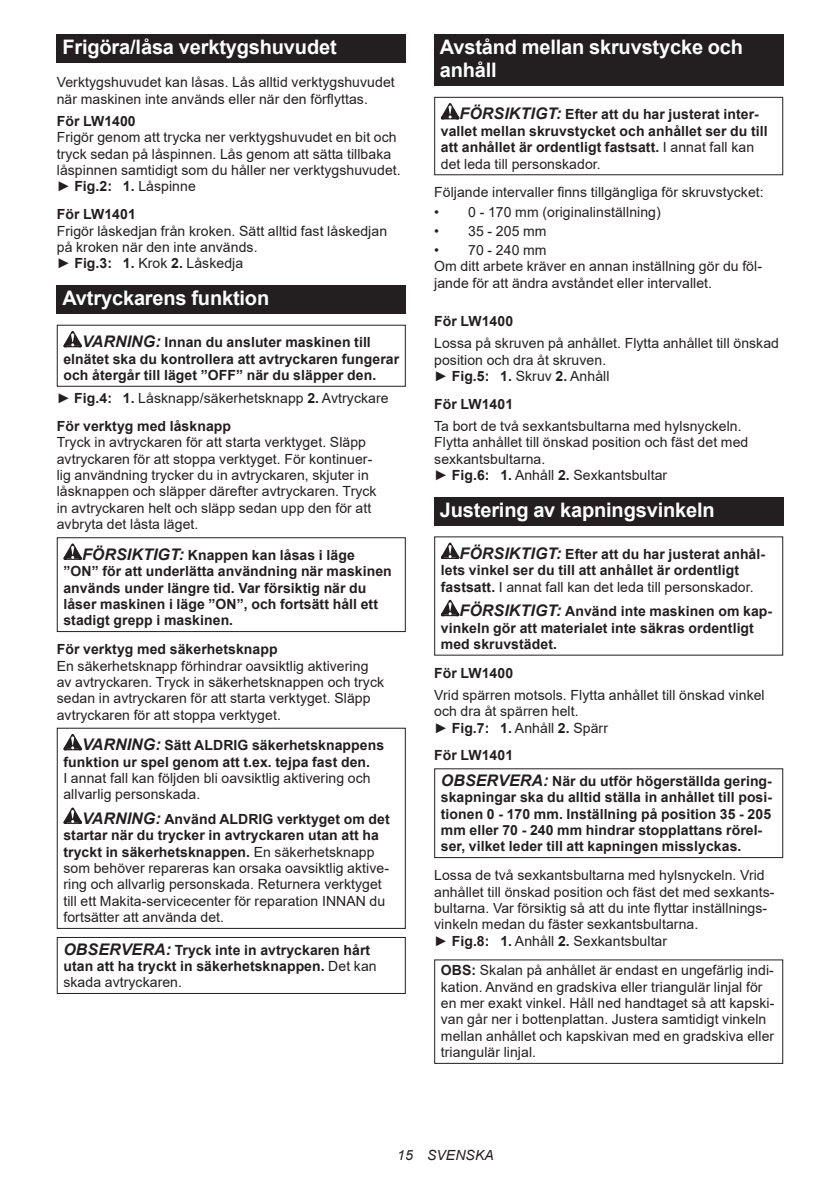
<style>
.page{position:relative;width:840px;height:1191px;background:#fff}
.page>*{position:absolute;margin:0;border:0;box-sizing:border-box;transform-origin:0 0}
.t1{font:700 20px/23.4px "Arial";letter-spacing:-.01em;color:#fff}
.t2{font:14px/16.4px "Arial";letter-spacing:.005em;color:#231f20}
.t3{font:700 14px/16.4px "Arial";letter-spacing:.005em;color:#231f20}
.t4{font:italic 14px "Arial";letter-spacing:.005em;color:#231f20}
.s1{font-weight:700}
.s2{font-style:italic;font-size:16px}
.s3{font-weight:700;font-style:italic;font-size:16px}
.s4{font-weight:400}
</style>
<div class="page">
<div style="left:57px;top:34px;width:348px;height:29px;background:#231f20"></div>
<div style="left:57px;top:285px;width:348px;height:29px;background:#231f20"></div>
<svg style="left:63px;top:331px;width:19px;height:16px"></svg>
<div style="left:57px;top:325px;width:348px;height:62px;border:1px solid #231f20"></div>
<svg style="left:63px;top:543px;width:19px;height:17px"></svg>
<div style="left:57px;top:537px;width:348px;height:95px;border:1px solid #231f20"></div>
<svg style="left:63px;top:734px;width:19px;height:16px"></svg>
<svg style="left:63px;top:807px;width:19px;height:17px"></svg>
<div style="left:57px;top:727px;width:348px;height:202px;border:1px solid #231f20"></div>
<div style="left:57px;top:937px;width:348px;height:57px;border:1px solid #231f20"></div>
<div style="left:434px;top:34px;width:348px;height:52px;background:#231f20"></div>
<svg style="left:440px;top:103px;width:19px;height:16px"></svg>
<div style="left:434px;top:97px;width:348px;height:78px;border:1px solid #231f20"></div>
<div style="left:434px;top:497px;width:348px;height:28px;background:#231f20"></div>
<svg style="left:440px;top:542px;width:19px;height:17px"></svg>
<svg style="left:440px;top:600px;width:19px;height:16px"></svg>
<div style="left:434px;top:768px;width:348px;height:90px;border:1px solid #231f20"></div>
<h1 class="t1" style="left:62px;top:36px;width:275px">Frigöra/låsa verktygshuvudet</h1>
<p class="t2" style="left:57px;top:74px;width:339px">Verktygshuvudet kan låsas. Lås alltid verktygshuvudet när maskinen inte används eller när den förflyttas.</p>
<p class="t3" style="left:57px;top:113px;width:80px">För LW1400</p>
<p class="t2" style="left:57px;top:129px;width:345px">Frigör genom att trycka ner verktygshuvudet en bit och tryck sedan på låspinnen. Lås genom att sätta tillbaka låspinnen samtidigt som du håller ner verktygshuvudet. ► <span class="s1">Fig.2: 1.</span> Låspinne</p>
<p class="t3" style="left:57px;top:206px;width:80px">För LW1401</p>
<p class="t2" style="left:57px;top:222px;width:331px">Frigör låskedjan från kroken. Sätt alltid fast låskedjan på kroken när den inte används.<br>► <span class="s1">Fig.3: 1.</span> Krok <span class="s1">2.</span> Låskedja</p>
<h1 class="t1" style="left:62px;top:287px;width:208px">Avtryckarens funktion</h1>
<p class="t3" style="left:63px;top:334px;width:337px;text-indent:19px"><span class="s2">VARNING:</span> Innan du ansluter maskinen till elnätet ska du kontrollera att avtryckaren fungerar och återgår till läget ”OFF” när du släpper den.</p>
<p class="t2" style="left:57px;top:384px;width:333px;line-height:27.8px">► <span class="s1">Fig.4: 1.</span> Låsknapp/säkerhetsknapp <span class="s1">2.</span> Avtryckare<br><span class="s1">För verktyg med låsknapp</span></p>
<p class="t2" style="left:57px;top:434px;width:321px">Tryck in avtryckaren för att starta verktyget. Släpp avtryckaren för att stoppa verktyget. För kontinuer&shy;lig användning trycker du in avtryckaren, skjuter in låsknappen och släpper därefter avtryckaren. Tryck in avtryckaren helt och släpp sedan upp den för att avbryta det låsta läget.</p>
<p class="t3" style="left:63px;top:547px;width:330px;text-indent:19px"><span class="s2">FÖRSIKTIGT:</span> Knappen kan låsas i läge ”ON” för att underlätta användning när maskinen används under längre tid. Var försiktig när du låser maskinen i läge ”ON”, och fortsätt håll ett stadigt grepp i maskinen.</p>
<p class="t3" style="left:57px;top:641px;width:222px">För verktyg med säkerhetsknapp</p>
<p class="t2" style="left:57px;top:657px;width:328px">En säkerhetsknapp förhindrar oavsiktlig aktivering av avtryckaren. Tryck in säkerhetsknappen och tryck sedan in avtryckaren för att starta verktyget. Släpp avtryckaren för att stoppa verktyget.</p>
<p class="t3" style="left:63px;top:737px;width:322px;text-indent:19px"><span class="s2">VARNING:</span> Sätt ALDRIG säkerhetsknappens funktion ur spel genom att t.ex. tejpa fast den.</p>
<p class="t2" style="left:63px;top:770px;width:308px">I annat fall kan följden bli oavsiktlig aktivering och allvarlig personskada.</p>
<p class="t2" style="left:63px;top:810px;width:327px;text-indent:19px"><span class="s3">VARNING:</span> <span class="s1">Använd ALDRIG verktyget om det startar när du trycker in avtryckaren utan att ha tryckt in säkerhetsknappen.</span> En säkerhetsknapp som behöver repareras kan orsaka oavsiktlig aktive&shy;ring och allvarlig personskada. Returnera verktyget till ett Makita-servicecenter för reparation INNAN du fortsätter att använda det.</p>
<p class="t3" style="left:63px;top:941px;width:314px"><span class="s2">OBSERVERA:</span> Tryck inte in avtryckaren hårt utan att ha tryckt in säkerhetsknappen. <span class="s4">Det kan skada avtryckaren.</span></p>
<h1 class="t1" style="left:439px;top:36px;width:304px">Avstånd mellan skruvstycke och anhåll</h1>
<p class="t3" style="left:440px;top:106px;width:328px;text-indent:19px"><span class="s2">FÖRSIKTIGT:</span> Efter att du har justerat inter&shy;vallet mellan skruvstycket och anhållet ser du till att anhållet är ordentligt fastsatt. <span class="s4">I annat fall kan det leda till personskador.</span></p>
<p class="t2" style="left:434px;top:184px;width:331px">Följande intervaller finns tillgängliga för skruvstycket:</p>
<p class="t2" style="left:434px;top:203px;width:228px">• 0 - 170 mm (originalinställning)</p>
<p class="t2" style="left:434px;top:222px;width:114px">• 35 - 205 mm</p>
<p class="t2" style="left:434px;top:242px;width:329px">• 70 - 240 mm<br>Om ditt arbete kräver en annan inställning gör du föl&shy;jande för att ändra avståndet eller intervallet.</p>
<p class="t3" style="left:434px;top:313px;width:80px">För LW1400</p>
<p class="t2" style="left:434px;top:335px;width:346px">Lossa på skruven på anhållet. Flytta anhållet till önskad position och dra åt skruven.<br>► <span class="s1">Fig.5: 1.</span> Skruv <span class="s1">2.</span> Anhåll</p>
<p class="t3" style="left:434px;top:396px;width:80px">För LW1401</p>
<p class="t2" style="left:434px;top:417px;width:315px">Ta bort de två sexkantsbultarna med hylsnyckeln.<br>Flytta anhållet till önskad position och fäst det med sexkantsbultarna.<br>► <span class="s1">Fig.6: 1.</span> Anhåll <span class="s1">2.</span> Sexkantsbultar</p>
<h1 class="t1" style="left:439px;top:498px;width:276px">Justering av kapningsvinkeln</h1>
<p class="t3" style="left:440px;top:546px;width:325px;text-indent:19px"><span class="s2">FÖRSIKTIGT:</span> Efter att du har justerat anhål&shy;lets vinkel ser du till att anhållet är ordentligt fastsatt. <span class="s4">I annat fall kan det leda till personskador.</span></p>
<p class="t3" style="left:440px;top:603px;width:332px;text-indent:19px"><span class="s2">FÖRSIKTIGT:</span> Använd inte maskinen om kap&shy;vinkeln gör att materialet inte säkras ordentligt med skruvstädet.</p>
<p class="t3" style="left:434px;top:664px;width:80px">För LW1400</p>
<p class="t2" style="left:434px;top:686px;width:332px">Vrid spärren motsols. Flytta anhållet till önskad vinkel och dra åt spärren helt.<br>► <span class="s1">Fig.7: 1.</span> Anhåll <span class="s1">2.</span> Spärr</p>
<p class="t3" style="left:440px;top:742px;width:332px;line-height:25.6px;text-indent:-7px">För LW1401<br><span class="s2">OBSERVERA:</span> När du utför högerställda gering-</p>
<p class="t3" style="left:440px;top:789px;width:332px">skapningar ska du alltid ställa in anhållet till posi&shy;tionen 0 - 170 mm. Inställning på position 35 - 205 mm eller 70 - 240 mm hindrar stopplattans rörel&shy;ser, vilket leder till att kapningen misslyckas.</p>
<p class="t2" style="left:434px;top:867px;width:341px">Lossa de två sexkantsbultarna med hylsnyckeln. Vrid anhållet till önskad position och fäst det med sexkants&shy;bultarna. Var försiktig så att du inte flyttar inställnings&shy;vinkeln medan du fäster sexkantsbultarna.<br>► <span class="s1">Fig.8: 1.</span> Anhåll <span class="s1">2.</span> Sexkantsbultar</p>
<p class="t2" style="left:440px;top:962px;width:335px"><span class="s1">OBS:</span> Skalan på anhållet är endast en ungefärlig indi&shy;kation. Använd en gradskiva eller triangulär linjal för en mer exakt vinkel. Håll ned handtaget så att kapski&shy;van går ner i bottenplattan. Justera samtidigt vinkeln mellan anhållet och kapskivan med en gradskiva eller triangulär linjal.</p>
<p class="t4" style="left:397px;top:1146px;width:98px">15 SVENSKA</p>
</div>
